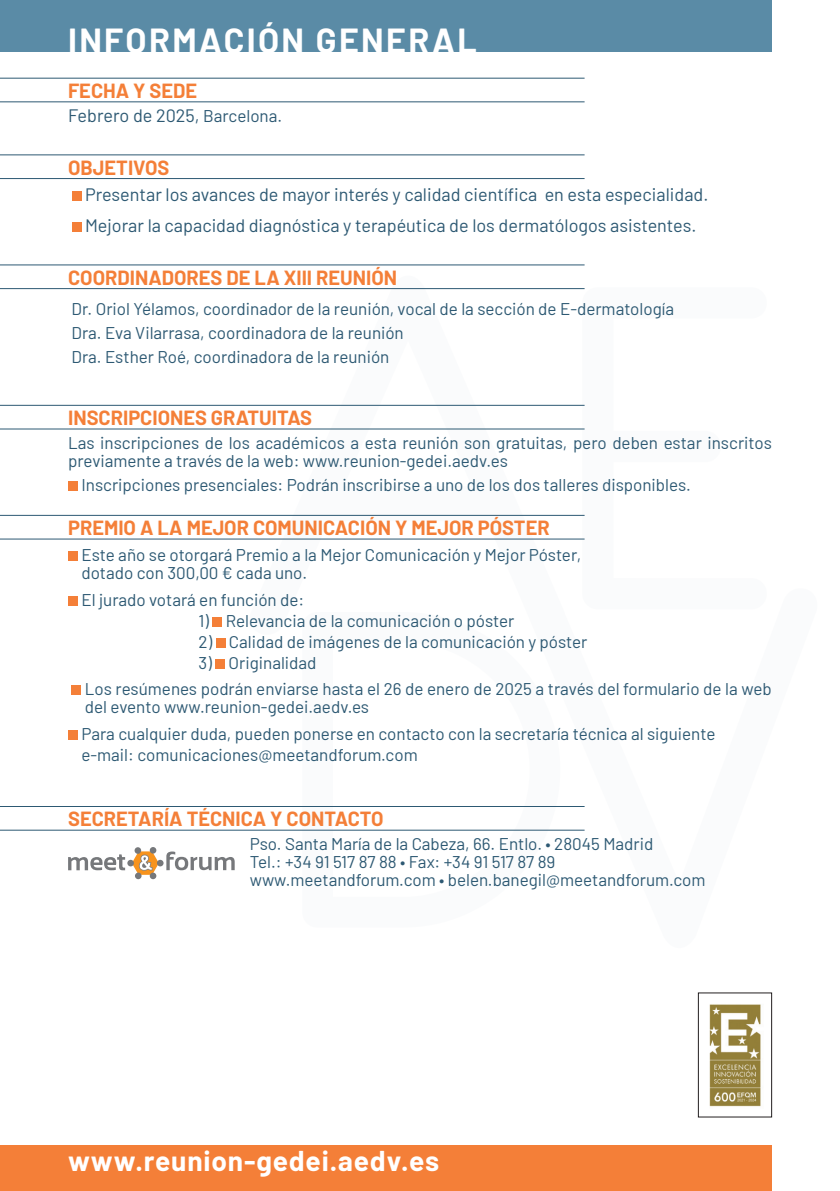
<style>
.page{position:relative;width:840px;height:1191px;background:#fff}
.page>*{position:absolute;margin:0;border:0;box-sizing:border-box;transform-origin:0 0}
.t1{font:700 34px "Barlow";letter-spacing:.07em;color:#fff}
.t2{font:700 28px "Barlow";letter-spacing:.03em;color:#fff}
.t3{font:700 20px "Barlow";color:#f47f38}
.t4{font:18px/31.4px "Barlow";color:#2d5973}
.t5{font:17px/18px "Barlow";color:#2d5973}
.s1{font-size:17px}
</style>
<div class="page">
<svg style="left:249px;top:288px;width:336px;height:543px"></svg>
<svg style="left:302px;top:612px;width:258px;height:218px"></svg>
<hr style="left:0;top:78px;width:584px;height:1px;background:#2d5973">
<hr style="left:0;top:101px;width:584px;height:1px;background:#2d5973">
<hr style="left:0;top:154px;width:584px;height:1px;background:#2d5973">
<hr style="left:0;top:178px;width:584px;height:1px;background:#2d5973">
<hr style="left:0;top:264px;width:584px;height:1px;background:#2d5973">
<hr style="left:0;top:288px;width:584px;height:1px;background:#2d5973">
<hr style="left:0;top:405px;width:584px;height:1px;background:#2d5973">
<hr style="left:0;top:429px;width:584px;height:1px;background:#2d5973">
<hr style="left:0;top:515px;width:584px;height:1px;background:#2d5973">
<hr style="left:0;top:539px;width:584px;height:1px;background:#2d5973">
<hr style="left:0;top:806px;width:584px;height:1px;background:#2d5973">
<hr style="left:0;top:830px;width:584px;height:1px;background:#2d5973">
<div style="left:72px;top:191px;width:10px;height:9px;background:#f47f38"></div>
<div style="left:72px;top:222px;width:10px;height:10px;background:#f47f38"></div>
<div style="left:68px;top:481px;width:10px;height:9px;background:#f47f38"></div>
<div style="left:68px;top:551px;width:10px;height:10px;background:#f47f38"></div>
<div style="left:68px;top:596px;width:10px;height:9px;background:#f47f38"></div>
<div style="left:212px;top:617px;width:10px;height:9px;background:#f47f38"></div>
<div style="left:215px;top:638px;width:10px;height:9px;background:#f47f38"></div>
<div style="left:215px;top:659px;width:10px;height:9px;background:#f47f38"></div>
<div style="left:71px;top:685px;width:10px;height:10px;background:#f47f38"></div>
<div style="left:68px;top:730px;width:10px;height:10px;background:#f47f38"></div>
<div style="left:0;top:0;width:771px;height:51px;background:#5a8ba6"></div>
<div style="left:0;top:1145px;width:771px;height:46px;background:#f47f38"></div>
<div style="left:127px;top:859px;width:7px;height:7px;background:#76787b;border-radius:50%"></div>
<div style="left:157px;top:859px;width:6px;height:7px;background:#76787b;border-radius:50%"></div>
<div style="left:150px;top:872px;width:6px;height:7px;background:#76787b;border-radius:50%"></div>
<div style="left:135px;top:872px;width:6px;height:7px;background:#76787b;border-radius:50%"></div>
<svg style="left:166px;top:851px;width:68px;height:19px"></svg>
<svg style="left:132px;top:847px;width:27px;height:28px"></svg>
<svg style="left:68px;top:854px;width:57px;height:16px"></svg>
<img style="left:709px;top:1004px;width:52px;height:103px">
<div style="left:697px;top:992px;width:74px;height:125px;border:1px solid #231f20"></div>
<h1 class="t1" style="left:68px;top:15px;width:410px">INFORMACIÓN GENERAL</h1>
<p class="t3" style="left:68px;top:76px;width:131px">FECHA Y SEDE</p>
<p class="t4" style="left:68px;top:98px;width:215px">Febrero de 2025, <span class="s1">Barcelona.</span></p>
<p class="t3" style="left:68px;top:152px;width:103px">OBJETIVOS</p>
<p class="t4" style="left:85px;top:177px;width:624px">Presentar los avances de mayor interés y calidad científica en esta especialidad.<br>Mejorar la capacidad diagnóstica y terapéutica de los dermatólogos asistentes.</p>
<p class="t3" style="left:68px;top:262px;width:330px">COORDINADORES DE LA XIII REUNIÓN</p>
<p class="t5" style="left:71px;top:295px;width:603px;line-height:24px">Dr. Oriol Yélamos, coordinador de la reunión, vocal de la sección de E-dermatología<br>Dra. Eva Vilarrasa, coordinadora de la reunión<br>Dra. Esther Roé, coordinadora de la reunión</p>
<p class="t3" style="left:68px;top:403px;width:245px">INSCRIPCIONES GRATUITAS</p>
<p class="t5" style="left:68px;top:432px;width:705px">Las inscripciones de los académicos a esta reunión son gratuitas, pero deben estar inscritos previamente a través de la web: www.reunion-gedei.aedv.es</p>
<p class="t5" style="left:81px;top:474px;width:610px">Inscripciones presenciales: Podrán inscribirse a uno de los dos talleres disponibles.</p>
<p class="t3" style="left:68px;top:513px;width:483px">PREMIO A LA MEJOR COMUNICACIÓN Y MEJOR PÓSTER</p>
<p class="t5" style="left:81px;top:544px;width:501px">Este año se otorgará Premio a la Mejor Comunicación y Mejor Póster, dotado con 300,00 € cada uno.</p>
<p class="t5" style="left:81px;top:589px;width:224px">El jurado votará en función de:</p>
<p class="t5" style="left:198px;top:610px;width:317px">1) Relevancia de la comunicación o póster</p>
<p class="t5" style="left:198px;top:631px;width:390px">2) Calidad de imágenes de la comunicación y póster</p>
<p class="t5" style="left:85px;top:648px;width:688px;line-height:26.6px;text-indent:114px">3) Originalidad<br>Los resúmenes podrán enviarse hasta el 26 de enero de 2025 a través del formulario de la web</p>
<p class="t5" style="left:81px;top:692px;width:635px;line-height:26.6px">del evento www.reunion-gedei.aedv.es<br>Para cualquier duda, pueden ponerse en contacto con la secretaría técnica al siguiente</p>
<p class="t5" style="left:81px;top:744px;width:337px">e-mail: comunicaciones@meetandforum.com</p>
<p class="t3" style="left:68px;top:804px;width:317px">SECRETARÍA TÉCNICA Y CONTACTO</p>
<p class="t5" style="left:249px;top:833px;width:457px">Pso. Santa María de la Cabeza, 66. Entlo. • 28045 Madrid<br>Tel.: +34 91 517 87 88 • Fax: +34 91 517 87 89 www.meetandforum.com • belen.banegil@meetandforum.com</p>
<h2 class="t2" style="left:68px;top:1140px;width:372px">www.reunion-gedei.aedv.es</h2>
</div>
